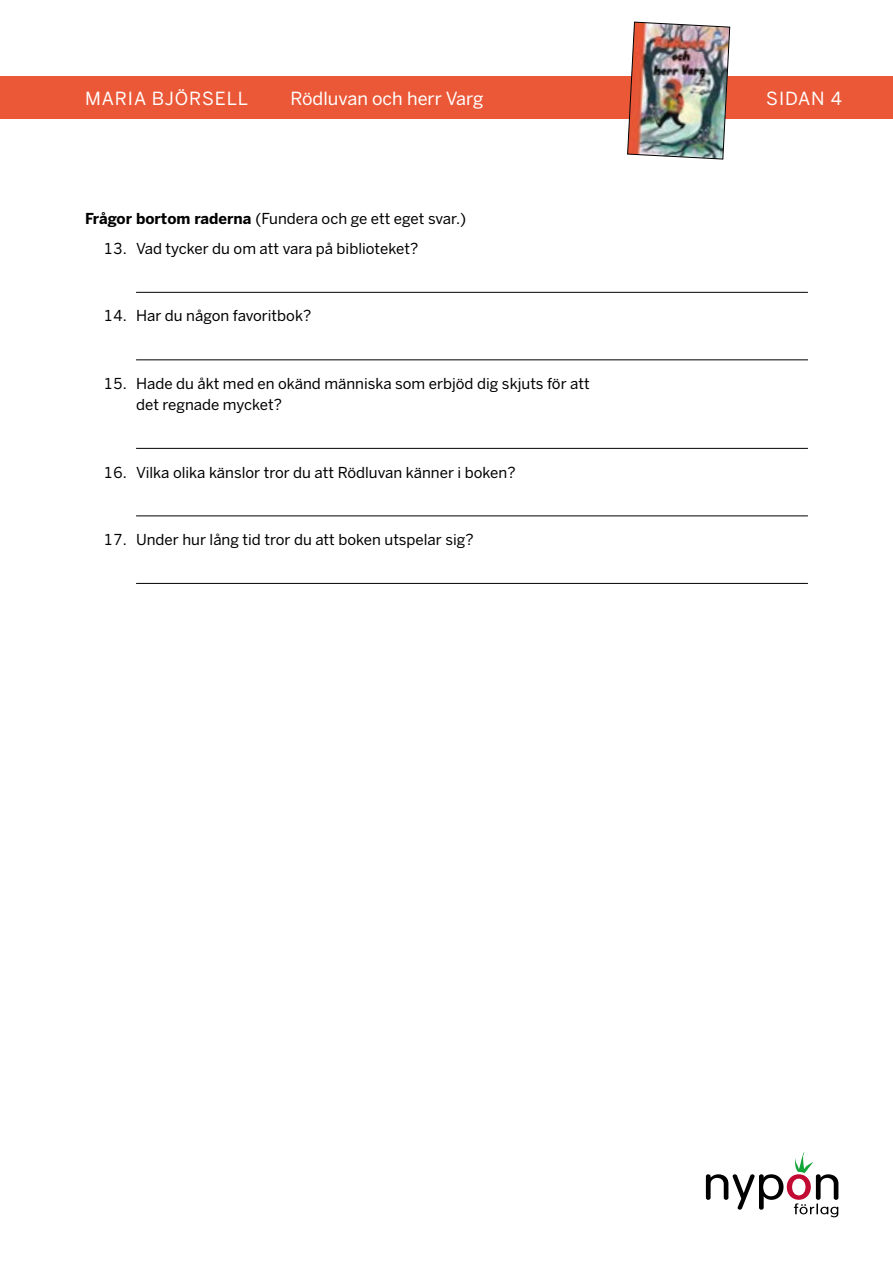
<style>
.page{position:relative;width:893px;height:1263px;background:#fff}
.page>*{position:absolute;margin:0;border:0;box-sizing:border-box;transform-origin:0 0}
.t1{font:18px "Benton Sans";letter-spacing:.005em;color:#fff}
.t2{font:18px "Benton Sans";letter-spacing:.05em;color:#fff}
.t3{font:15px/21px "Benton Sans";color:#000}
.s1{font-weight:700}
</style>
<div class="page">
<svg style="left:706px;top:1152px;width:132px;height:65px"></svg>
<div style="left:0;top:77px;width:893px;height:42px;background:#eb5837"></div>
<img style="left:627px;top:21px;width:103px;height:139px">
<hr style="left:136px;top:292px;width:672px;height:1px;background:#000">
<hr style="left:136px;top:359px;width:672px;height:1px;background:#000">
<hr style="left:136px;top:448px;width:672px;height:1px;background:#000">
<hr style="left:136px;top:515px;width:672px;height:1px;background:#000">
<hr style="left:136px;top:583px;width:672px;height:1px;background:#000">
<p class="t2" style="left:85px;top:87px;width:165px">MARIA BJÖRSELL</p>
<p class="t1" style="left:290px;top:87px;width:194px">Rödluvan och herr Varg</p>
<p class="t1" style="left:766px;top:87px;width:77px">SIDAN 4</p>
<p class="t3" style="left:85px;top:209px;width:383px"><span class="s1">Frågor bortom raderna</span> (Fundera och ge ett eget svar.)</p>
<p class="t3" style="left:103px;top:238px;width:316px">13. Vad tycker du om att vara på biblioteket?</p>
<p class="t3" style="left:103px;top:306px;width:209px">14. Har du någon favoritbok?</p>
<p class="t3" style="left:136px;top:373px;width:455px;text-indent:-33px">15. Hade du åkt med en okänd människa som erbjöd dig skjuts för att det regnade mycket?</p>
<p class="t3" style="left:103px;top:462px;width:414px">16. Vilka olika känslor tror du att Rödluvan känner i boken?</p>
<p class="t3" style="left:103px;top:529px;width:372px">17. Under hur lång tid tror du att boken utspelar sig?</p>
</div>
